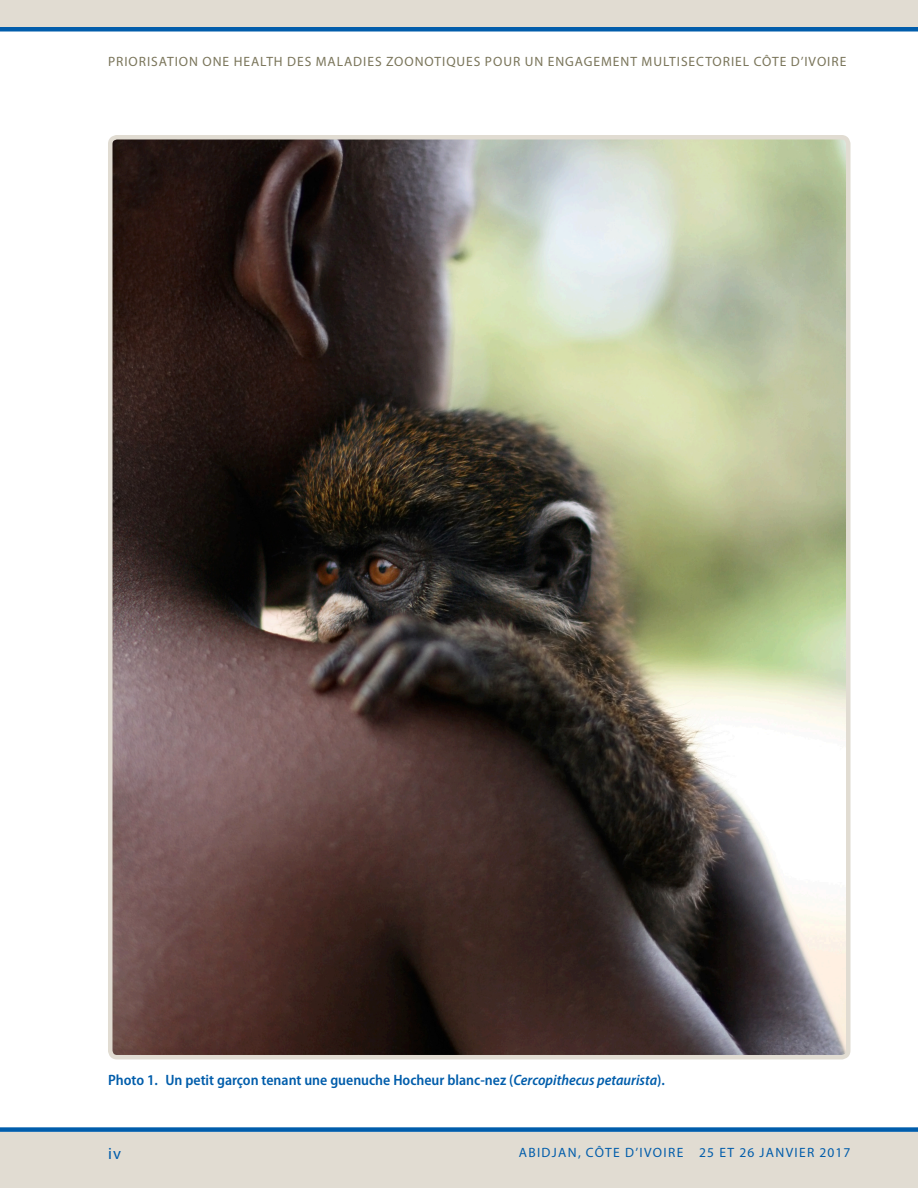
<style>
.page{position:relative;width:918px;height:1188px;background:#fff}
.page>*{position:absolute;margin:0;border:0;box-sizing:border-box;transform-origin:0 0}
.t1{font:16.5px "Myriad Pro";color:#015dab}
.Figure_Title{font:600 semi-condensed 15px "Myriad Pro";color:#015dab}
.t2{font:13.5px "Myriad Pro";letter-spacing:.07em;color:#7a755a}
.t3{font:13.5px "Myriad Pro";letter-spacing:.1em;color:#015dab}
.s1{font-style:italic}
</style>
<div class="page">
<div style="left:0;top:1132px;width:918px;height:56px;background:#e1dcd2"></div>
<div style="left:0;top:0;width:918px;height:27px;background:#e1dcd2"></div>
<div style="left:0;top:1127px;width:918px;height:5px;background:#015dab"></div>
<div style="left:0;top:27px;width:918px;height:5px;background:#015dab"></div>
<img style="left:113px;top:140px;width:732px;height:914px">
<div style="left:108px;top:135px;width:742px;height:924px;border:4px solid #e1dcd2;border-radius:7px"></div>
<p class="t2" style="left:108px;top:54px;width:740px">PRIORISATION ONE HEALTH DES MALADIES ZOONOTIQUES POUR UN ENGAGEMENT MULTISECTORIEL CÔTE D’IVOIRE</p>
<p class="Figure_Title" style="left:108px;top:1071px;width:559px">Photo 1. Un petit garçon tenant une guenuche Hocheur blanc-nez (<span class="s1">Cercopithecus petaurista</span>).</p>
<p class="t1" style="left:108px;top:1143px;width:15px">iv</p>
<p class="t3" style="left:519px;top:1144px;width:333px">ABIDJAN, CÔTE D’IVOIRE 25 ET 26 JANVIER 2017</p>
</div>
